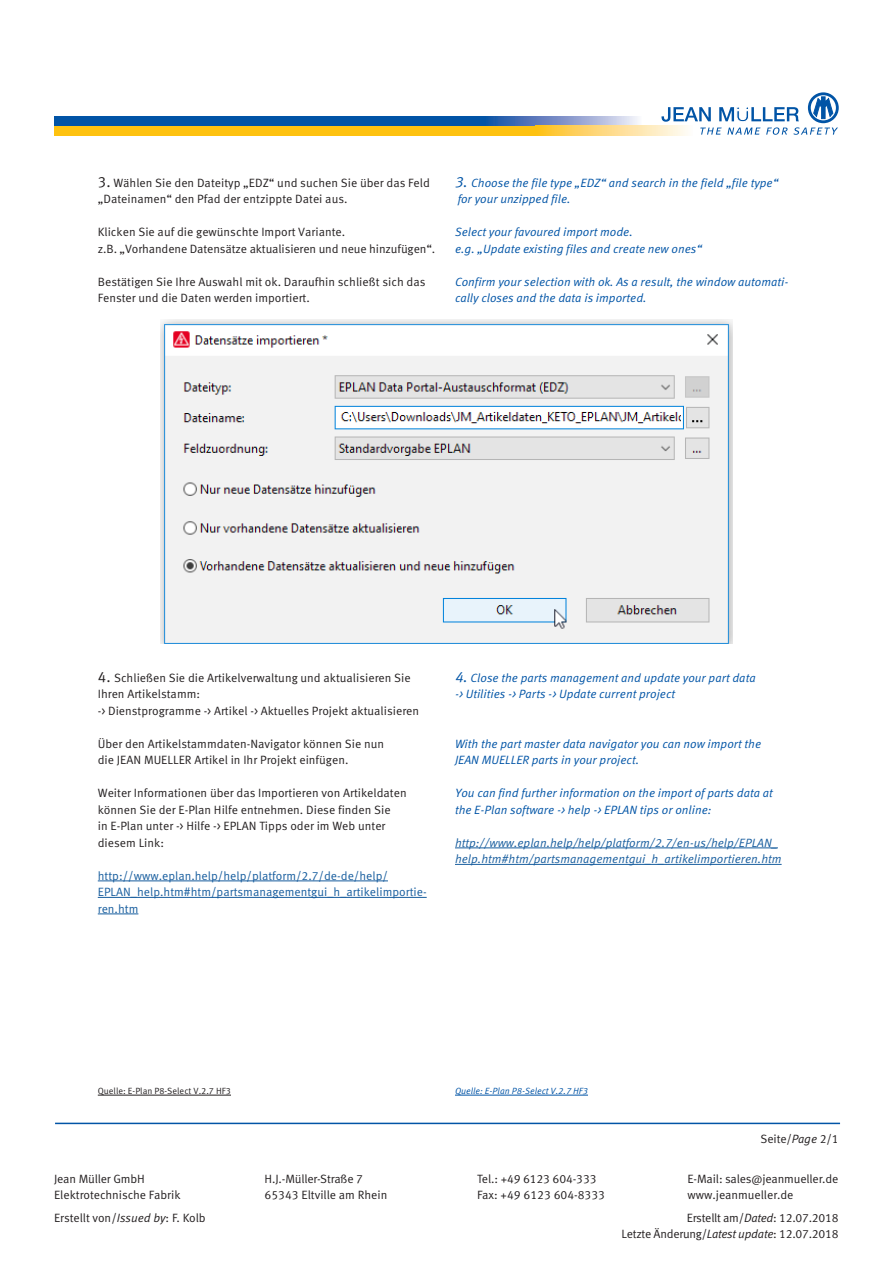
<style>
.page{position:relative;width:893px;height:1263px;background:#fff}
.page>*{position:absolute;margin:0;border:0;box-sizing:border-box;transform-origin:0 0}
.t1{font:12px/16.5px "Meta Pro";color:#231f20}
.t2{font:italic 12px/16.5px "Meta Pro";color:#0154a6}
.t3{font:12px/16.5px "Meta Pro";color:#175d9e}
.t4{font:italic 12px/16.5px "Meta Pro";color:#175d9e}
.t5{font:12px/15.3px "Meta Pro";letter-spacing:-.02em;color:#231f20;text-align:right}
.t6{font:9px "Meta Pro";color:#231f20}
.t7{font:italic 9px "Meta Pro";color:#0154a6}
.s1{font-size:15px}
.s2{font-style:italic}
</style>
<div class="page">
<div style="left:54px;top:116px;width:431px;height:10px;background:#0154a6"></div>
<svg style="left:661px;top:92px;width:178px;height:43px"></svg>
<svg style="left:485px;top:116px;width:157px;height:10px;background:#879cc4"></svg>
<div style="left:54px;top:126px;width:486px;height:9px;background:#fec210"></div>
<svg style="left:540px;top:126px;width:153px;height:9px"></svg>
<hr style="left:55px;top:1123px;width:785px;height:1px;background:#0154a6">
<hr style="left:98px;top:880px;width:290px;height:1px;background:#175d9e">
<hr style="left:98px;top:897px;width:329px;height:1px;background:#175d9e">
<hr style="left:98px;top:913px;width:40px;height:1px;background:#175d9e">
<hr style="left:98px;top:1095px;width:133px;height:1px;background:#231f20">
<hr style="left:455px;top:847px;width:323px;height:1px;background:#175d9e">
<hr style="left:455px;top:864px;width:327px;height:1px;background:#175d9e">
<hr style="left:455px;top:1095px;width:133px;height:1px;background:#0154a6">
<img style="left:160px;top:319px;width:573px;height:325px">
<p class="t1" style="left:98px;top:174px;width:334px"><span class="s1">3.</span> Wählen Sie den Dateityp „EDZ“ und suchen Sie über das Feld „Dateinamen“ den Pfad der entzippte Datei aus.</p>
<p class="t1" style="left:98px;top:224px;width:339px">Klicken Sie auf die gewünschte Import Variante.<br>z.B. „Vorhandene Datensätze aktualisieren und neue hinzufügen“.</p>
<p class="t1" style="left:98px;top:273px;width:329px">Bestätigen Sie Ihre Auswahl mit ok. Daraufhin schließt sich das<br>Fenster und die Daten werden importiert.</p>
<p class="t2" style="left:455px;top:175px;width:325px"><span class="s1">3.</span> Choose the file type „EDZ“ and search in the field „file type“ for your unzipped file.</p>
<p class="t2" style="left:455px;top:224px;width:249px">Select your favoured import mode.<br>e.g. „Update existing files and create new ones“</p>
<p class="t2" style="left:455px;top:274px;width:335px">Confirm your selection with ok. As a result, the window automati&shy;cally closes and the data is imported.</p>
<p class="t1" style="left:98px;top:669px;width:323px"><span class="s1">4.</span> Schließen Sie die Artikelverwaltung und aktualisieren Sie<br>Ihren Artikelstamm:<br>-&gt; Dienstprogramme -&gt; Artikel -&gt; Aktuelles Projekt aktualisieren</p>
<p class="t1" style="left:98px;top:735px;width:288px">Über den Artikelstammdaten-Navigator können Sie nun die JEAN MUELLER Artikel in Ihr Projekt einfügen.</p>
<p class="t1" style="left:98px;top:785px;width:310px">Weiter Informationen über das Importieren von Artikeldaten können Sie der E-Plan Hilfe entnehmen. Diese finden Sie<br>in E-Plan unter -&gt; Hilfe -&gt; EPLAN Tipps oder im Web unter diesem Link:</p>
<p class="t3" style="left:98px;top:867px;width:330px">http://www.eplan.help/help/platform/2.7/de-de/help/<br>EPLAN_help.htm#htm/partsmanagementgui_h_artikelimportie&shy;ren.htm</p>
<p class="t2" style="left:455px;top:670px;width:302px"><span class="s1">4.</span> Close the parts management and update your part data -&gt; Utilities -&gt; Parts -&gt; Update current project</p>
<p class="t2" style="left:455px;top:736px;width:308px">With the part master data navigator you can now import the<br>JEAN MUELLER parts in your project.</p>
<p class="t2" style="left:455px;top:785px;width:319px">You can find further information on the import of parts data at the E-Plan software -&gt; help -&gt; EPLAN tips or online:</p>
<p class="t4" style="left:455px;top:835px;width:328px">http://www.eplan.help/help/platform/2.7/en-us/help/EPLAN_ help.htm#htm/partsmanagementgui_h_artikelimportieren.htm</p>
<p class="t6" style="left:98px;top:1086px;width:135px">Quelle: E-Plan P8-Select V.2.7 HF3</p>
<p class="t7" style="left:455px;top:1086px;width:135px">Quelle: E-Plan P8-Select V.2.7 HF3</p>
<p class="t1" style="left:761px;top:1131px;width:79px">Seite/<span class="s2">Page</span> 2/1</p>
<p class="t1" style="left:54px;top:1170px;width:92px">Jean Müller GmbH</p>
<p class="t1" style="left:264px;top:1170px;width:100px">H.J.-Müller-Straße 7</p>
<p class="t1" style="left:477px;top:1170px;width:121px">Tel.: +49 6123 604-333</p>
<p class="t1" style="left:688px;top:1170px;width:152px">E-Mail: sales@jeanmueller.de</p>
<p class="t1" style="left:54px;top:1186px;width:128px">Elektrotechnische Fabrik</p>
<p class="t1" style="left:264px;top:1186px;width:124px">65343 Eltville am Rhein</p>
<p class="t1" style="left:477px;top:1186px;width:130px">Fax: +49 6123 604-8333</p>
<p class="t1" style="left:688px;top:1186px;width:107px">www.jeanmueller.de</p>
<p class="t1" style="left:54px;top:1210px;width:153px">Erstellt von/<span class="s2">Issued by</span>: F. Kolb</p>
<p class="t5" style="left:622px;top:1211px;width:218px">Erstellt am/<span class="s2">Dated</span>: 12.07.2018<br>Letzte Änderung/<span class="s2">Latest update</span>: 12.07.2018</p>
</div>
